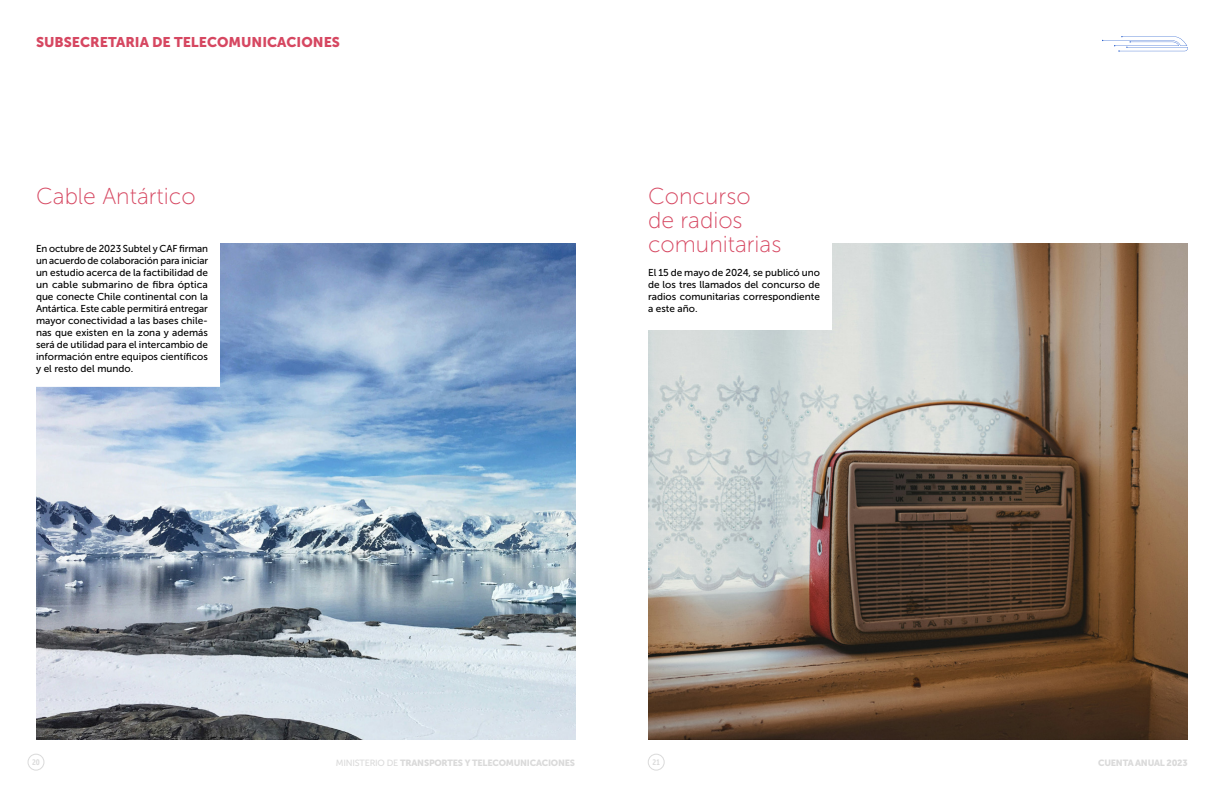
<style>
.page{position:relative;width:1224px;height:792px;background:#fff}
.page>*{position:absolute;margin:0;border:0;box-sizing:border-box;transform-origin:0 0}
.t1{font:23px/24px "Museo Sans 100";color:#d64761}
.t2{font:14px "Museo Sans 900";color:#d64761}
.t3{font:10px/12px "Museo Sans 500";color:#000;text-align:justify}
.t4{font:9px "Museo Sans 900";letter-spacing:-.025em;color:#dadada}
.t5{font:8px "Museo Sans Cond 700";color:#dadada}
.s1{font-family:"Museo Sans 500"}
</style>
<div class="page">
<img style="left:36px;top:243px;width:540px;height:497px">
<div style="left:28px;top:754px;width:16px;height:16px;border:1px solid #dadada;border-radius:50%"></div>
<div style="left:648px;top:754px;width:16px;height:16px;border:1px solid #dadada;border-radius:50%"></div>
<img style="left:648px;top:243px;width:540px;height:497px">
<svg style="left:1102px;top:36px;width:86px;height:16px"></svg>
<h2 class="t2" style="left:36px;top:34px;width:306px">SUBSECRETARIA DE TELECOMUNICACIONES</h2>
<h1 class="t1" style="left:36px;top:184px;width:161px">Cable Antártico</h1>
<p class="t3" style="left:36px;top:243px;width:174px">En octubre de 2023 Subtel y CAF firman un acuerdo de colaboración para iniciar un estudio acerca de la factibilidad de un cable submarino de fibra óptica que conecte Chile continental con la Antártica. Este cable permitirá entregar mayor conectividad a las bases chile&shy;nas que existen en la zona y además será de utilidad para el intercambio de información entre equipos científicos y el resto del mundo.</p>
<h1 class="t1" style="left:648px;top:184px;width:135px">Concurso de radios comunitarias</h1>
<p class="t3" style="left:648px;top:267px;width:174px">El 15 de mayo de 2024, se publicó uno de los tres llamados del concurso de radios comunitarias correspondiente a este año.</p>
<p class="t5" style="left:32px;top:758px;width:9px">20</p>
<p class="t4" style="left:336px;top:757px;width:241px"><span class="s1">MINISTERIO DE</span> TRANSPORTES Y TELECOMUNICACIONES</p>
<p class="t5" style="left:653px;top:758px;width:9px">21</p>
<p class="t4" style="left:1098px;top:757px;width:91px">CUENTA ANUAL 2023</p>
</div>
